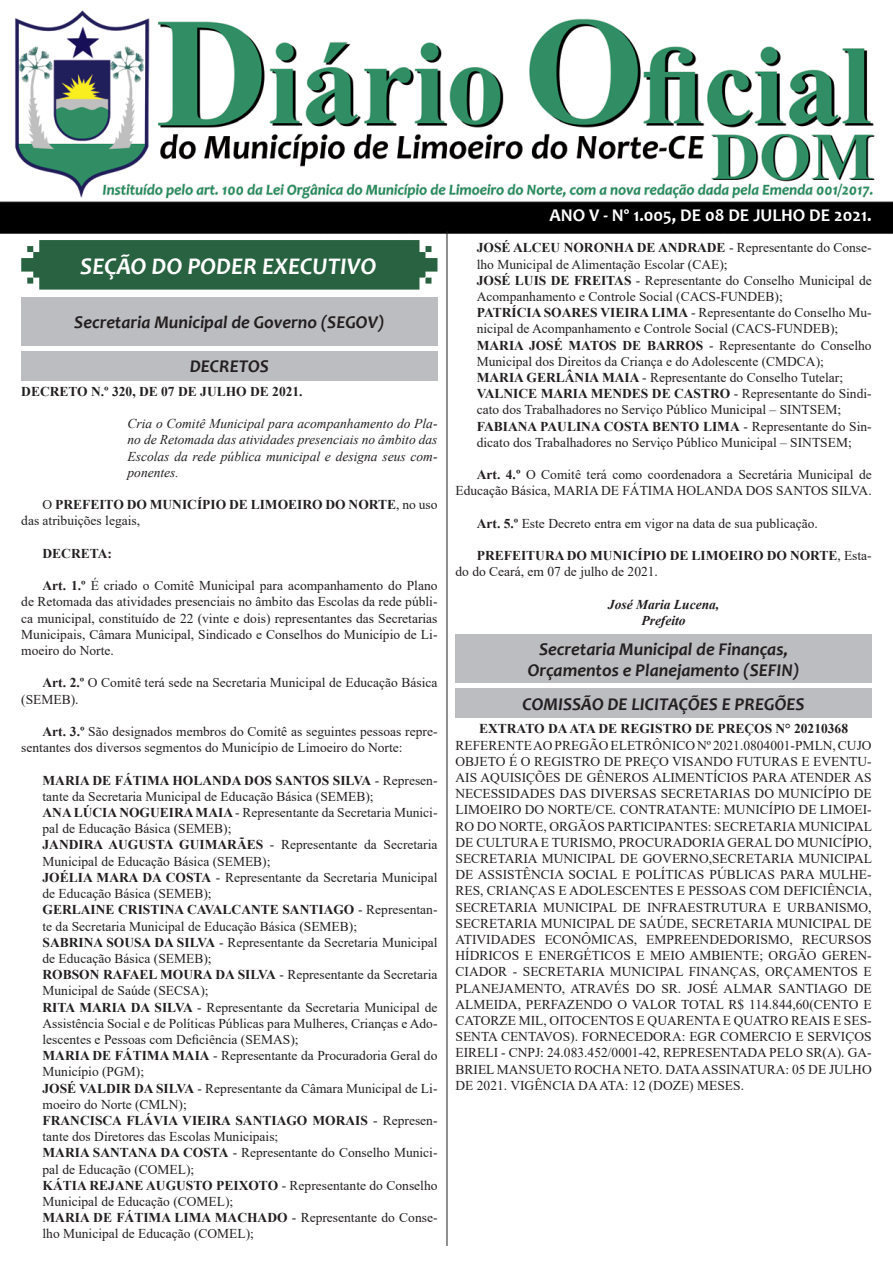
<style>
.page{position:relative;width:893px;height:1263px;background:#fff}
.page>*{position:absolute;margin:0;border:0;box-sizing:border-box;transform-origin:0 0}
.t1{font:italic 700 24px "Candara";color:#fff}
.t2{font:italic 700 18px "Candara";color:#231f20}
.t3{font:700 18px "Candara";color:#fff}
.t4{font:13.5px/16.2px "Times New Roman";color:#231f20}
.t5{font:700 13.5px/16.2px "Times New Roman";color:#231f20}
.t6{font:italic 13.5px/16.2px "Times New Roman";color:#231f20;text-align:justify}
.t7{font:italic 700 13.5px "Times New Roman";color:#231f20}
.s1{font-weight:400}
.s2{font-weight:700}
</style>
<div class="page">
<img style="left:0;top:10px;width:893px;height:224px">
<svg style="left:21px;top:240px;width:416px;height:50px;background:#346a4a"></svg>
<hr style="left:447px;top:231px;width:1px;height:1015px;background:#231f20">
<div style="left:21px;top:297px;width:416px;height:49px;background:#bcbdc0"></div>
<div style="left:21px;top:351px;width:416px;height:29px;background:#bcbdc0"></div>
<div style="left:455px;top:635px;width:417px;height:48px;background:#bcbdc0"></div>
<div style="left:455px;top:688px;width:417px;height:30px;background:#bcbdc0"></div>
<p class="t1" style="left:80px;top:251px;width:298px">SEÇÃO DO PODER EXECUTIVO</p>
<p class="t2" style="left:74px;top:311px;width:312px">Secretaria Municipal de Governo (SEGOV)</p>
<p class="t2" style="left:190px;top:355px;width:81px">DECRETOS</p>
<p class="t5" style="left:21px;top:383px;width:283px">DECRETO N.º 320, DE 07 DE JULHO DE 2021.</p>
<p class="t6" style="left:128px;top:415px;width:311px">Cria o Comitê Municipal para acompanhamento do Pla&shy;no de Retomada das atividades presenciais no âmbito das Escolas da rede pública municipal e designa seus com&shy;ponentes.</p>
<p class="t5" style="left:21px;top:496px;width:418px;text-indent:21px"><span class="s1">O</span> PREFEITO DO MUNICÍPIO DE LIMOEIRO DO NORTE<span class="s1">, no uso das atribuições legais,</span></p>
<p class="t5" style="left:43px;top:545px;width:71px">DECRETA:</p>
<p class="t4" style="left:21px;top:577px;width:418px;text-align:justify;text-indent:21px"><span class="s2">Art. 1.º</span> É criado o Comitê Municipal para acompanhamento do Plano de Retomada das atividades presenciais no âmbito das Escolas da rede públi&shy;ca municipal, constituído de 22 (vinte e dois) representantes das Secretarias Municipais, Câmara Municipal, Sindicado e Conselhos do Município de Li&shy;moeiro do Norte.</p>
<p class="t4" style="left:21px;top:674px;width:418px;text-indent:21px"><span class="s2">Art. 2.º</span> O Comitê terá sede na Secretaria Municipal de Educação Básica (SEMEB).</p>
<p class="t4" style="left:21px;top:723px;width:418px;text-indent:21px"><span class="s2">Art. 3.º</span> São designados membros do Comitê as seguintes pessoas repre&shy;sentantes dos diversos segmentos do Município de Limoeiro do Norte:</p>
<p class="t4" style="left:43px;top:772px;width:396px"><span class="s2">MARIA DE FÁTIMA HOLANDA DOS SANTOS SILVA</span> - Represen&shy;tante da Secretaria Municipal de Educação Básica (SEMEB);</p>
<p class="t4" style="left:43px;top:804px;width:396px"><span class="s2">ANA LÚCIA NOGUEIRA MAIA</span> - Representante da Secretaria Munici&shy;pal de Educação Básica (SEMEB);</p>
<p class="t4" style="left:43px;top:836px;width:396px"><span class="s2">JANDIRA AUGUSTA GUIMARÃES</span> - Representante da Secretaria<br>Municipal de Educação Básica (SEMEB);</p>
<p class="t4" style="left:43px;top:869px;width:396px"><span class="s2">JOÉLIA MARA DA COSTA</span> - Representante da Secretaria Municipal de Educação Básica (SEMEB);</p>
<p class="t4" style="left:43px;top:901px;width:396px"><span class="s2">GERLAINE CRISTINA CAVALCANTE SANTIAGO</span> - Representan&shy;te da Secretaria Municipal de Educação Básica (SEMEB);</p>
<p class="t4" style="left:43px;top:934px;width:396px"><span class="s2">SABRINA SOUSA DA SILVA</span> - Representante da Secretaria Municipal de Educação Básica (SEMEB);</p>
<p class="t4" style="left:43px;top:966px;width:396px"><span class="s2">ROBSON RAFAEL MOURA DA SILVA</span> - Representante da Secretaria<br>Municipal de Saúde (SECSA);</p>
<p class="t4" style="left:43px;top:998px;width:396px;text-align:justify"><span class="s2">RITA MARIA DA SILVA</span> - Representante da Secretaria Municipal de Assistência Social e de Políticas Públicas para Mulheres, Crianças e Ado&shy;lescentes e Pessoas com Deficiência (SEMAS);</p>
<p class="t4" style="left:43px;top:1047px;width:396px"><span class="s2">MARIA DE FÁTIMA MAIA</span> - Representante da Procuradoria Geral do<br>Município (PGM);</p>
<p class="t4" style="left:43px;top:1079px;width:396px"><span class="s2">JOSÉ VALDIR DA SILVA</span> - Representante da Câmara Municipal de Li&shy;moeiro do Norte (CMLN);</p>
<p class="t4" style="left:43px;top:1112px;width:396px"><span class="s2">FRANCISCA FLÁVIA VIEIRA SANTIAGO MORAIS</span> - Represen&shy;tante dos Diretores das Escolas Municipais;</p>
<p class="t4" style="left:43px;top:1144px;width:396px"><span class="s2">MARIA SANTANA DA COSTA</span> - Representante do Conselho Munici&shy;pal de Educação (COMEL);</p>
<p class="t4" style="left:43px;top:1177px;width:396px"><span class="s2">KÁTIA REJANE AUGUSTO PEIXOTO</span> - Representante do Conselho<br>Municipal de Educação (COMEL);</p>
<p class="t4" style="left:43px;top:1209px;width:396px"><span class="s2">MARIA DE FÁTIMA LIMA MACHADO</span> - Representante do Conse&shy;lho Municipal de Educação (COMEL);</p>
<p class="t3" style="left:549px;top:204px;width:324px">ANO V - Nº 1.005, DE 08 DE JULHO DE 2021.</p>
<p class="t4" style="left:477px;top:239px;width:396px"><span class="s2">JOSÉ ALCEU NORONHA DE ANDRADE</span> - Representante do Conse&shy;lho Municipal de Alimentação Escolar (CAE);</p>
<p class="t4" style="left:477px;top:272px;width:396px"><span class="s2">JOSÉ LUIS DE FREITAS</span> - Representante do Conselho Municipal de<br>Acompanhamento e Controle Social (CACS-FUNDEB);</p>
<p class="t4" style="left:477px;top:304px;width:396px"><span class="s2">PATRÍCIA SOARES VIEIRA LIMA</span> - Representante do Conselho Mu&shy;nicipal de Acompanhamento e Controle Social (CACS-FUNDEB);</p>
<p class="t4" style="left:477px;top:337px;width:396px"><span class="s2">MARIA JOSÉ MATOS DE BARROS</span> - Representante do Conselho<br>Municipal dos Direitos da Criança e do Adolescente (CMDCA);</p>
<p class="t4" style="left:477px;top:369px;width:368px"><span class="s2">MARIA GERLÂNIA MAIA</span> - Representante do Conselho Tutelar;</p>
<p class="t4" style="left:477px;top:385px;width:396px"><span class="s2">VALNICE MARIA MENDES DE CASTRO</span> - Representante do Sindi&shy;cato dos Trabalhadores no Serviço Público Municipal – SINTSEM;</p>
<p class="t4" style="left:477px;top:418px;width:396px"><span class="s2">FABIANA PAULINA COSTA BENTO LIMA</span> - Representante do Sin&shy;dicato dos Trabalhadores no Serviço Público Municipal – SINTSEM;</p>
<p class="t4" style="left:455px;top:466px;width:418px;text-align:right"><span class="s2">Art. 4.º</span> O Comitê terá como coordenadora a Secretária Municipal de<br>Educação Básica, MARIA DE FÁTIMA HOLANDA DOS SANTOS SILVA.</p>
<p class="t4" style="left:477px;top:515px;width:343px"><span class="s2">Art. 5.º</span> Este Decreto entra em vigor na data de sua publicação.</p>
<p class="t5" style="left:455px;top:547px;width:418px;text-indent:21px">PREFEITURA DO MUNICÍPIO DE LIMOEIRO DO NORTE<span class="s1">, Esta&shy;do do Ceará, em 07 de julho de 2021.</span></p>
<p class="t7" style="left:608px;top:595px;width:113px">José Maria Lucena,</p>
<p class="t7" style="left:641px;top:611px;width:46px">Prefeito</p>
<p class="t2" style="left:539px;top:637px;width:250px">Secretaria Municipal de Finanças,</p>
<p class="t2" style="left:528px;top:659px;width:273px">Orçamentos e Planejamento (SEFIN)</p>
<p class="t2" style="left:523px;top:692px;width:283px">COMISSÃO DE LICITAÇÕES E PREGÕES</p>
<p class="t5" style="left:479px;top:720px;width:370px">EXTRATO DA ATA DE REGISTRO DE PREÇOS N° 20210368</p>
<p class="t4" style="left:455px;top:736px;width:418px;text-align:justify">REFERENTE AO PREGÃO ELETRÔNICO Nº 2021.0804001-PMLN, CUJO OBJETO É O REGISTRO DE PREÇO VISANDO FUTURAS E EVENTU-AIS AQUISIÇÕES DE GÊNEROS ALIMENTÍCIOS PARA ATENDER AS NECESSIDADES DAS DIVERSAS SECRETARIAS DO MUNICÍPIO DE LIMOEIRO DO NORTE/CE. CONTRATANTE: MUNICÍPIO DE LIMOEI-RO DO NORTE, ORGÃOS PARTICIPANTES: SECRETARIA MUNICIPAL DE CULTURA E TURISMO, PROCURADORIA GERAL DO MUNICÍPIO, SECRETARIA MUNICIPAL DE GOVERNO,SECRETARIA MUNICIPAL DE ASSISTÊNCIA SOCIAL E POLÍTICAS PÚBLICAS PARA MULHE-RES, CRIANÇAS E ADOLESCENTES E PESSOAS COM DEFICIÊNCIA, SECRETARIA MUNICIPAL DE INFRAESTRUTURA E URBANISMO, SECRETARIA MUNICIPAL DE SAÚDE, SECRETARIA MUNICIPAL DE ATIVIDADES ECONÔMICAS, EMPREENDEDORISMO, RECURSOS HÍDRICOS E ENERGÉTICOS E MEIO AMBIENTE; ORGÃO GEREN-CIADOR - SECRETARIA MUNICIPAL FINANÇAS, ORÇAMENTOS E PLANEJAMENTO, ATRAVÉS DO SR. JOSÉ ALMAR SANTIAGO DE ALMEIDA, PERFAZENDO O VALOR TOTAL R$ 114.844,60(CENTO E CATORZE MIL, OITOCENTOS E QUARENTA E QUATRO REAIS E SES-SENTA CENTAVOS). FORNECEDORA: EGR COMERCIO E SERVIÇOS EIRELI - CNPJ: 24.083.452/0001-42, REPRESENTADA PELO SR(A). GA-BRIEL MANSUETO ROCHA NETO. DATA ASSINATURA: 05 DE JULHO DE 2021. VIGÊNCIA DA ATA: 12 (DOZE) MESES.</p>
</div>
